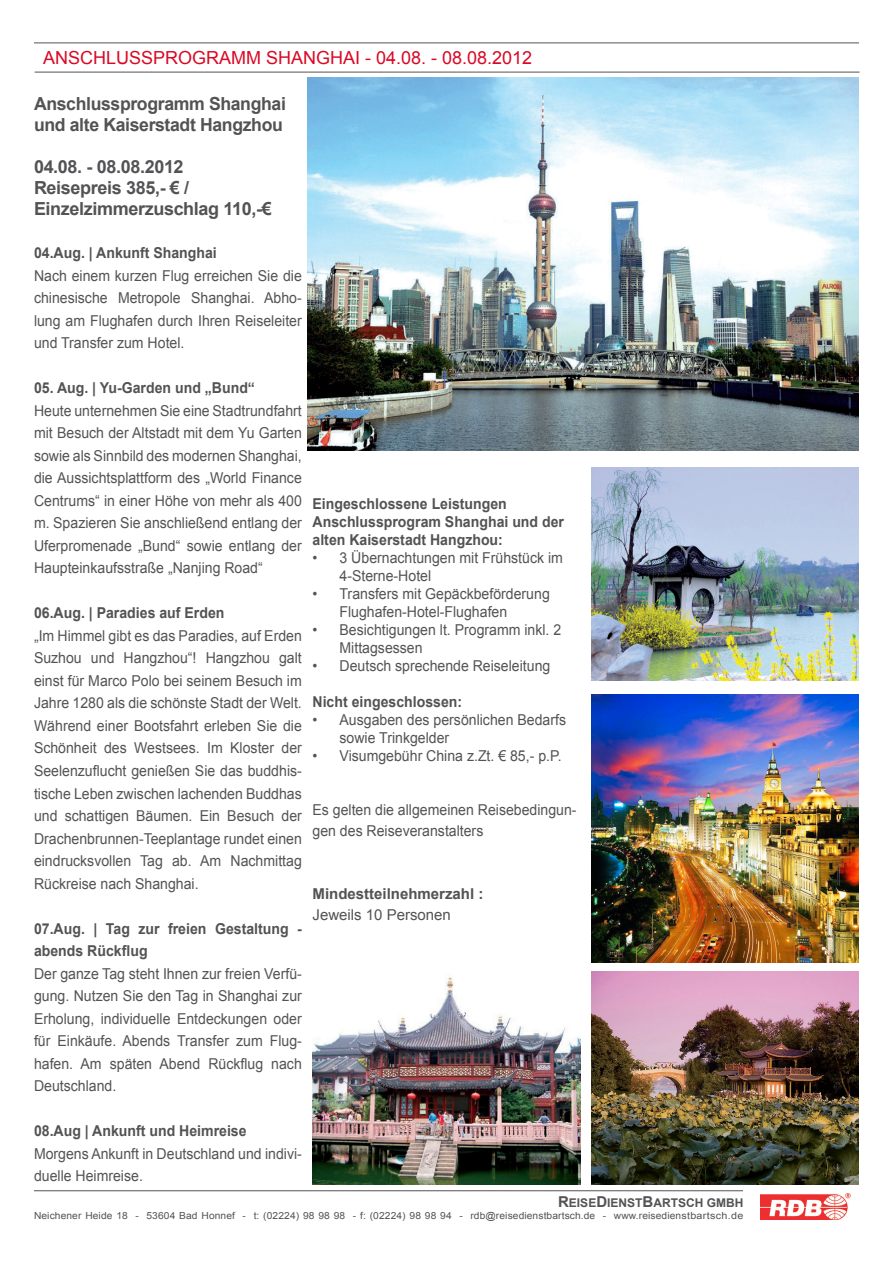
<style>
.page{position:relative;width:893px;height:1263px;background:#fff}
.page>*{position:absolute;margin:0;border:0;box-sizing:border-box;transform-origin:0 0}
.t1{font:700 18px/21px "Arial";letter-spacing:-.02em;color:#535355}
.t2{font:18px "Arial";color:#da0824}
.t3{font:15px/22.5px "Arial";color:#535355;scale:.94 1}
.t4{font:700 15px/18px "Arial";color:#535355;scale:.94 1}
.t5{font:700 15px "Arial";color:#535355}
.t6{font:15px "Arial";color:#535355}
.t7{font:700 12px "Arial";color:#535355}
.t8{font:9.75px "Arial";letter-spacing:.01em;color:#535355;scale:1.05 1}
.s1{font-size:15px}
</style>
<div class="page">
<img style="left:761px;top:1193px;width:89px;height:26px">
<hr style="left:34px;top:1190px;width:709px;height:1px;background:#535355">
<hr style="left:34px;top:43px;width:825px;height:1px;background:#535355">
<img style="left:307px;top:78px;width:552px;height:373px">
<img style="left:591px;top:971px;width:268px;height:213px">
<img style="left:591px;top:468px;width:268px;height:212px">
<img style="left:313px;top:975px;width:267px;height:209px">
<img style="left:591px;top:694px;width:268px;height:268px">
<hr style="left:35px;top:72px;width:824px;height:1px;background:#535355">
<p class="t2" style="left:43px;top:46px;width:26px">Anschlussprogramm</p>
<p class="t2" style="left:266px;top:46px;width:25px">Shanghai</p>
<p class="t2" style="left:365px;top:46px;width:169px">- 04.08. - 08.08.2012</p>
<p class="t1" style="left:34px;top:94px;width:253px">Anschlussprogramm Shanghai und alte Kaiserstadt Hangzhou</p>
<p class="t1" style="left:34px;top:157px;width:239px">04.08. - 08.08.2012<br>Reisepreis 385,- € /<br>Einzelzimmerzuschlag 110,-€</p>
<p class="t4" style="left:34px;top:245px;width:196px">04.Aug. | Ankunft Shanghai</p>
<p class="t3" style="left:34px;top:265px;width:286px;text-align:justify">Nach einem kurzen Flug erreichen Sie die chinesische Metropole Shanghai. Abho&shy;lung am Flughafen durch Ihren Reiseleiter und Transfer zum Hotel.</p>
<p class="t4" style="left:34px;top:380px;width:237px">05. Aug. | Yu-Garden und „Bund“</p>
<p class="t3" style="left:34px;top:400px;width:286px;text-align:justify">Heute unternehmen Sie eine Stadtrundfahrt mit Besuch der Altstadt mit dem Yu Garten sowie als Sinnbild des modernen Shanghai, die Aussichtsplattform des „World Finance Centrums“ in einer Höhe von mehr als 400 m. Spazieren Sie anschließend entlang der Uferpromenade „Bund“ sowie entlang der Haupteinkaufsstraße „Nanjing Road“</p>
<p class="t4" style="left:34px;top:605px;width:204px">06.Aug. | Paradies auf Erden</p>
<p class="t3" style="left:34px;top:625px;width:286px;text-align:justify">„Im Himmel gibt es das Paradies, auf Erden Suzhou und Hangzhou“! Hangzhou galt einst für Marco Polo bei seinem Besuch im Jahre 1280 als die schönste Stadt der Welt.<br>Während einer Bootsfahrt erleben Sie die Schönheit des Westsees. Im Kloster der Seelenzuflucht genießen Sie das buddhis&shy;tische Leben zwischen lachenden Buddhas und schattigen Bäumen. Ein Besuch der Drachenbrunnen-Teeplantage rundet einen eindrucksvollen Tag ab. Am Nachmittag Rückreise nach Shanghai.</p>
<p class="t4" style="left:34px;top:917px;width:286px;line-height:22.5px">07.Aug. | Tag zur freien Gestaltung - abends Rückflug</p>
<p class="t3" style="left:34px;top:962px;width:286px;text-align:justify">Der ganze Tag steht Ihnen zur freien Verfü&shy;gung. Nutzen Sie den Tag in Shanghai zur Erholung, individuelle Entdeckungen oder für Einkäufe. Abends Transfer zum Flug&shy;hafen. Am späten Abend Rückflug nach Deutschland.</p>
<p class="t4" style="left:34px;top:1122px;width:228px">08.Aug | Ankunft und Heimreise</p>
<p class="t3" style="left:34px;top:1142px;width:286px">Morgens Ankunft in Deutschland und indivi&shy;duelle Heimreise.</p>
<p class="t4" style="left:313px;top:495px;width:269px">Eingeschlossene Leistungen<br>Anschlussprogram Shanghai und der alten Kaiserstadt Hangzhou:</p>
<p class="t3" style="left:340px;top:549px;width:239px;line-height:18px;text-indent:-27px">• 3 Übernachtungen mit Frühstück im<br>4-Sterne-Hotel</p>
<p class="t3" style="left:340px;top:585px;width:225px;line-height:18px;text-indent:-27px">• Transfers mit Gepäckbeförderung<br>Flughafen-Hotel-Flughafen</p>
<p class="t3" style="left:340px;top:621px;width:237px;line-height:18px;text-indent:-27px">• Besichtigungen lt. Programm inkl. 2<br>Mittagsessen</p>
<p class="t3" style="left:313px;top:655px;width:254px">• Deutsch sprechende Reiseleitung</p>
<p class="t4" style="left:313px;top:693px;width:161px">Nicht eingeschlossen:</p>
<p class="t3" style="left:340px;top:711px;width:242px;line-height:18px;text-indent:-27px">• Ausgaben des persönlichen Bedarfs sowie Trinkgelder</p>
<p class="t3" style="left:313px;top:745px;width:266px">• Visumgebühr China z.Zt. € 85,- p.P.</p>
<p class="t3" style="left:313px;top:800px;width:282px;line-height:21px">Es gelten die allgemeinen Reisebedingun&shy;gen des Reiseveranstalters</p>
<p class="t5" style="left:313px;top:884px;width:172px">Mindestteilnehmerzahl :</p>
<p class="t6" style="left:313px;top:905px;width:140px">Jeweils 10 Personen</p>
<p class="t7" style="left:558px;top:1195px;width:187px"><span class="s1">R</span>EISE<span class="s1">D</span>IENST<span class="s1">B</span>ARTSCH GMBH</p>
<p class="t8" style="left:34px;top:1209px;width:677px">Neichener Heide 18 - 53604 Bad Honnef - t: (02224) 98 98 98 - f: (02224) 98 98 94 - rdb@reisedienstbartsch.de - www.reisedienstbartsch.de</p>
</div>
